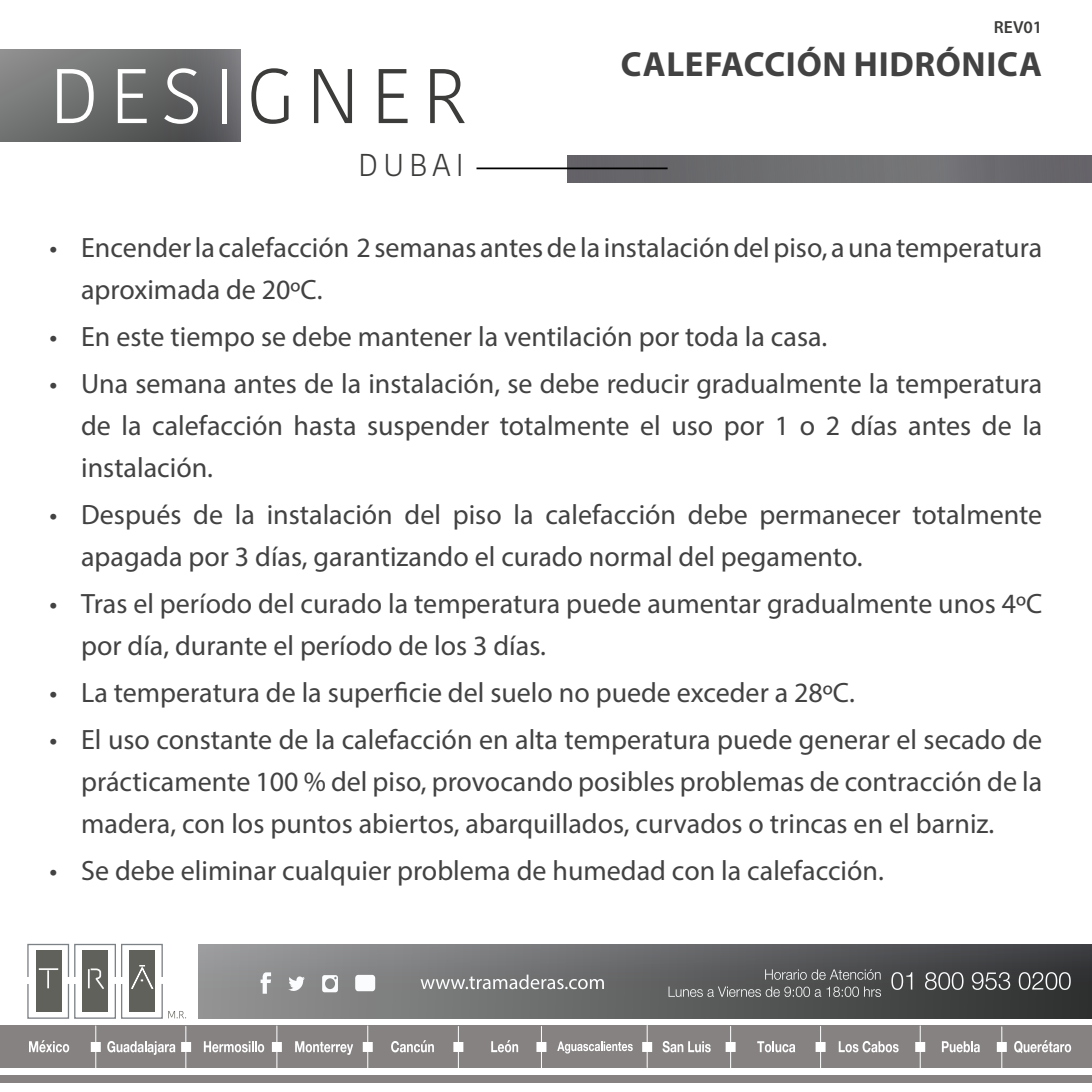
<style>
.page{position:relative;width:1092px;height:1092px;background:#fff}
.page>*{position:absolute;margin:0;border:0;box-sizing:border-box;transform-origin:0 0}
.t1{font:300 77px "Kohinoor Devanagari";letter-spacing:.15em;color:#fff}
.t2{font:700 35px "Myriad Pro";letter-spacing:.02em;color:#424242}
.t3{font:300 31.5px "Kohinoor Devanagari";letter-spacing:.15em;color:#3c3c3b}
.t4{font:28px/42px "Myriad Pro";color:#424242}
.t5{font:600 17.5px "Myriad Pro";color:#3c3c3b}
.s1{color:#3c3c3b}
</style>
<div class="page">
<svg style="left:0;top:50px;width:241px;height:91px;background:#6b6c6c"></svg>
<svg style="left:27px;top:943px;width:159px;height:76px"></svg>
<div style="left:566px;top:155px;width:525px;height:27px;background:#6b6b6e"></div>
<hr style="left:476px;top:167px;width:191px;height:2px;background:#000">
<div style="left:0;top:1075px;width:1091px;height:8px;background:#868282"></div>
<div style="left:0;top:1025px;width:1091px;height:42px;background:#868282"></div>
<hr style="left:95px;top:1025px;width:1px;height:42px;background:#fff">
<hr style="left:185px;top:1026px;width:1px;height:42px;background:#fff">
<hr style="left:276px;top:1025px;width:1px;height:42px;background:#fff">
<hr style="left:367px;top:1025px;width:1px;height:42px;background:#fff">
<hr style="left:458px;top:1026px;width:1px;height:42px;background:#fff">
<hr style="left:541px;top:1026px;width:1px;height:42px;background:#fff">
<hr style="left:646px;top:1025px;width:1px;height:42px;background:#fff">
<hr style="left:730px;top:1026px;width:1px;height:42px;background:#fff">
<hr style="left:820px;top:1026px;width:1px;height:42px;background:#fff">
<hr style="left:919px;top:1025px;width:1px;height:42px;background:#fff">
<hr style="left:1001px;top:1026px;width:1px;height:42px;background:#fff">
<div style="left:181px;top:1041px;width:10px;height:10px;background:#fff;border:2px solid #fff"></div>
<div style="left:91px;top:1041px;width:10px;height:10px;background:#fff;border:2px solid #fff"></div>
<div style="left:363px;top:1041px;width:10px;height:10px;background:#fff;border:2px solid #fff"></div>
<div style="left:272px;top:1041px;width:10px;height:10px;background:#fff;border:2px solid #fff"></div>
<div style="left:453px;top:1041px;width:10px;height:10px;background:#fff;border:2px solid #fff"></div>
<div style="left:536px;top:1041px;width:10px;height:10px;background:#fff;border:2px solid #fff"></div>
<div style="left:642px;top:1041px;width:10px;height:10px;background:#fff;border:2px solid #fff"></div>
<div style="left:725px;top:1041px;width:10px;height:10px;background:#fff;border:2px solid #fff"></div>
<div style="left:815px;top:1041px;width:10px;height:10px;background:#fff;border:2px solid #fff"></div>
<div style="left:915px;top:1041px;width:10px;height:10px;background:#fff;border:2px solid #fff"></div>
<div style="left:996px;top:1041px;width:10px;height:10px;background:#fff;border:2px solid #fff"></div>
<svg style="left:29px;top:1040px;width:40px;height:12px"></svg>
<svg style="left:107px;top:1041px;width:68px;height:13px"></svg>
<svg style="left:204px;top:1041px;width:60px;height:11px"></svg>
<svg style="left:295px;top:1041px;width:58px;height:13px"></svg>
<svg style="left:391px;top:1040px;width:43px;height:12px"></svg>
<svg style="left:491px;top:1040px;width:27px;height:12px"></svg>
<svg style="left:557px;top:1041px;width:75px;height:12px"></svg>
<svg style="left:662px;top:1041px;width:48px;height:11px"></svg>
<svg style="left:757px;top:1041px;width:38px;height:11px"></svg>
<svg style="left:838px;top:1041px;width:60px;height:11px"></svg>
<svg style="left:941px;top:1041px;width:38px;height:11px"></svg>
<svg style="left:1014px;top:1040px;width:57px;height:13px"></svg>
<div style="left:198px;top:944px;width:893px;height:74px;background:linear-gradient(to right,#979899,#333436)"></div>
<svg style="left:891px;top:972px;width:21px;height:17px"></svg>
<svg style="left:924px;top:972px;width:39px;height:17px"></svg>
<svg style="left:971px;top:972px;width:39px;height:17px"></svg>
<svg style="left:1018px;top:972px;width:52px;height:17px"></svg>
<svg style="left:765px;top:969px;width:115px;height:10px"></svg>
<svg style="left:668px;top:986px;width:212px;height:10px;background:#717272"></svg>
<svg style="left:420px;top:974px;width:184px;height:15px;background:#949495"></svg>
<svg style="left:260px;top:972px;width:11px;height:21px"></svg>
<svg style="left:288px;top:975px;width:17px;height:16px"></svg>
<div style="left:355px;top:974px;width:20px;height:17px;background:#fafcfd;border-radius:3px"></div>
<svg style="left:322px;top:975px;width:16px;height:17px"></svg>
<h1 class="t1" style="left:50px;top:51px;width:420px">DESI<span class="s1">GNER</span></h1>
<p class="t3" style="left:358px;top:146px;width:107px">DUBAI</p>
<p class="t5" style="left:993px;top:16px;width:50px">REV01</p>
<p class="t2" style="left:620px;top:41px;width:422px">CALEFACCIÓN HIDRÓNICA</p>
<p class="t4" style="left:81px;top:226px;width:962px;text-indent:-32px">• Encender la calefacción 2 semanas antes de la instalación del piso, a una temperatura aproximada de 20ºC.</p>
<p class="t4" style="left:50px;top:315px;width:779px">• En este tiempo se debe mantener la ventilación por toda la casa.</p>
<p class="t4" style="left:81px;top:362px;width:962px;text-align:justify;text-indent:-32px">• Una semana antes de la instalación, se debe reducir gradualmente la temperatura de la calefacción hasta suspender totalmente el uso por 1 o 2 días antes de la instalación.</p>
<p class="t4" style="left:81px;top:493px;width:962px;text-indent:-32px">• Después de la instalación del piso la calefacción debe permanecer totalmente apagada por 3 días, garantizando el curado normal del pegamento.</p>
<p class="t4" style="left:81px;top:582px;width:962px;text-indent:-32px">• Tras el período del curado la temperatura puede aumentar gradualmente unos 4ºC por día, durante el período de los 3 días.</p>
<p class="t4" style="left:50px;top:671px;width:806px">• La temperatura de la superficie del suelo no puede exceder a 28ºC.</p>
<p class="t4" style="left:81px;top:718px;width:962px;text-align:justify;text-indent:-32px">• El uso constante de la calefacción en alta temperatura puede generar el secado de prácticamente 100 % del piso, provocando posibles problemas de contracción de la madera, con los puntos abiertos, abarquillados, curvados o trincas en el barniz.</p>
<p class="t4" style="left:50px;top:848px;width:835px">• Se debe eliminar cualquier problema de humedad con la calefacción.</p>
</div>
